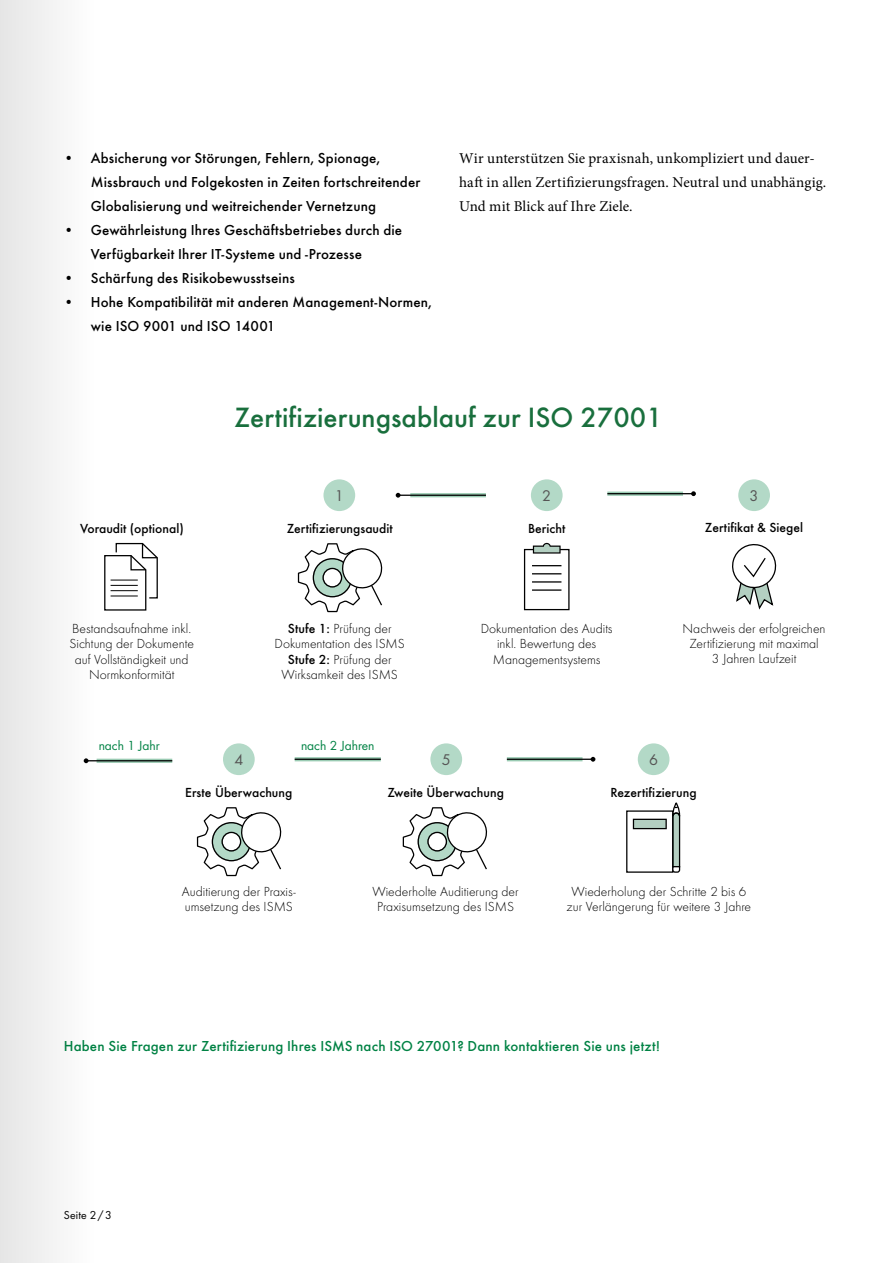
<style>
.page{position:relative;width:893px;height:1263px;background:#fff}
.page>*{position:absolute;margin:0;border:0;box-sizing:border-box;transform-origin:0 0}
.t1{font:500 28.95px "Futura";color:#196f3d}
.t2{font:16.05px "Futura Boo";color:#565555}
.t3{font:500 15px/24px "Futura";letter-spacing:.01em;color:#000}
.t4{font:15px/24px "Minion Pro";letter-spacing:.005em;color:#000}
.t5{font:500 15px "Futura";letter-spacing:.01em;color:#008244}
.t6{font:300 13.65px/15.3px "Futura";color:#000;text-align:center}
.t7{font:500 13.65px "Futura";color:#000}
.t8{font:13.65px "Futura Boo";color:#008244}
.t9{font:12px "Futura Boo";letter-spacing:.015em;color:#000}
.s1{font-weight:500}
</style>
<div class="page">
<svg style="left:96px;top:479px;width:681px;height:398px"></svg>
<div style="left:0;top:0;width:96px;height:1263px;background:#f2f2f2"></div>
<p class="t3" style="left:91px;top:144px;width:331px;text-indent:-27px">• Absicherung vor Störungen, Fehlern, Spionage,<br>Missbrauch und Folgekosten in Zeiten fortschreitender<br>Globalisierung und weitreichender Vernetzung</p>
<p class="t3" style="left:91px;top:216px;width:313px;text-indent:-27px">• Gewährleistung Ihres Geschäftsbetriebes durch die<br>Verfügbarkeit Ihrer IT-Systeme und -Prozesse</p>
<p class="t3" style="left:64px;top:264px;width:232px">• Schärfung des Risikobewusstseins</p>
<p class="t3" style="left:91px;top:288px;width:343px;text-indent:-27px">• Hohe Kompatibilität mit anderen Management-Normen, wie ISO 9001 und ISO 14001</p>
<p class="t4" style="left:459px;top:146px;width:369px">Wir unterstützen Sie praxisnah, unkompliziert und dauer&shy;haft in allen Zertifizierungsfragen. Neutral und unabhängig.<br>Und mit Blick auf Ihre Ziele.</p>
<h1 class="t1" style="left:234px;top:395px;width:430px">Zertifizierungsablauf zur ISO 27001</h1>
<p class="t2" style="left:335px;top:484px;width:10px">1</p>
<p class="t2" style="left:542px;top:484px;width:10px">2</p>
<p class="t2" style="left:750px;top:484px;width:10px">3</p>
<p class="t7" style="left:80px;top:518px;width:105px">Voraudit (optional)</p>
<p class="t7" style="left:287px;top:518px;width:108px">Zertifizierungsaudit</p>
<p class="t7" style="left:528px;top:518px;width:39px">Bericht</p>
<p class="t7" style="left:705px;top:517px;width:100px">Zertifikat &amp; Siegel</p>
<p class="t6" style="left:70px;top:620px;width:126px">Bestandsaufnahme inkl.<br>Sichtung der Dokumente auf Vollständigkeit und<br>Normkonformität</p>
<p class="t6" style="left:275px;top:620px;width:132px"><span class="s1">Stufe 1:</span> Prüfung der<br>Dokumentation des ISMS<br><span class="s1">Stufe 2:</span> Prüfung der<br>Wirksamkeit des ISMS</p>
<p class="t6" style="left:481px;top:620px;width:133px">Dokumentation des Audits inkl. Bewertung des<br>Managementsystems</p>
<p class="t6" style="left:682px;top:620px;width:145px">Nachweis der erfolgreichen<br>Zertifizierung mit maximal<br>3 Jahren Laufzeit</p>
<p class="t8" style="left:99px;top:736px;width:62px">nach 1 Jahr</p>
<p class="t8" style="left:301px;top:736px;width:75px">nach 2 Jahren</p>
<p class="t2" style="left:234px;top:748px;width:10px">4</p>
<p class="t2" style="left:442px;top:748px;width:10px">5</p>
<p class="t2" style="left:649px;top:748px;width:10px">6</p>
<p class="t7" style="left:185px;top:782px;width:109px">Erste Überwachung</p>
<p class="t7" style="left:387px;top:782px;width:118px">Zweite Überwachung</p>
<p class="t7" style="left:610px;top:783px;width:88px">Rezertifizierung</p>
<p class="t6" style="left:182px;top:883px;width:115px;text-align:left">Auditierung der Praxis&shy;umsetzung des ISMS</p>
<p class="t6" style="left:372px;top:883px;width:148px">Wiederholte Auditierung der<br>Praxisumsetzung des ISMS</p>
<p class="t6" style="left:567px;top:883px;width:186px">Wiederholung der Schritte 2 bis 6 zur Verlängerung für weitere 3 Jahre</p>
<p class="t5" style="left:64px;top:1034px;width:598px">Haben Sie Fragen zur Zertifizierung Ihres ISMS nach ISO 27001? Dann kontaktieren Sie uns jetzt!</p>
<p class="t9" style="left:64px;top:1206px;width:50px">Seite 2/3</p>
</div>
